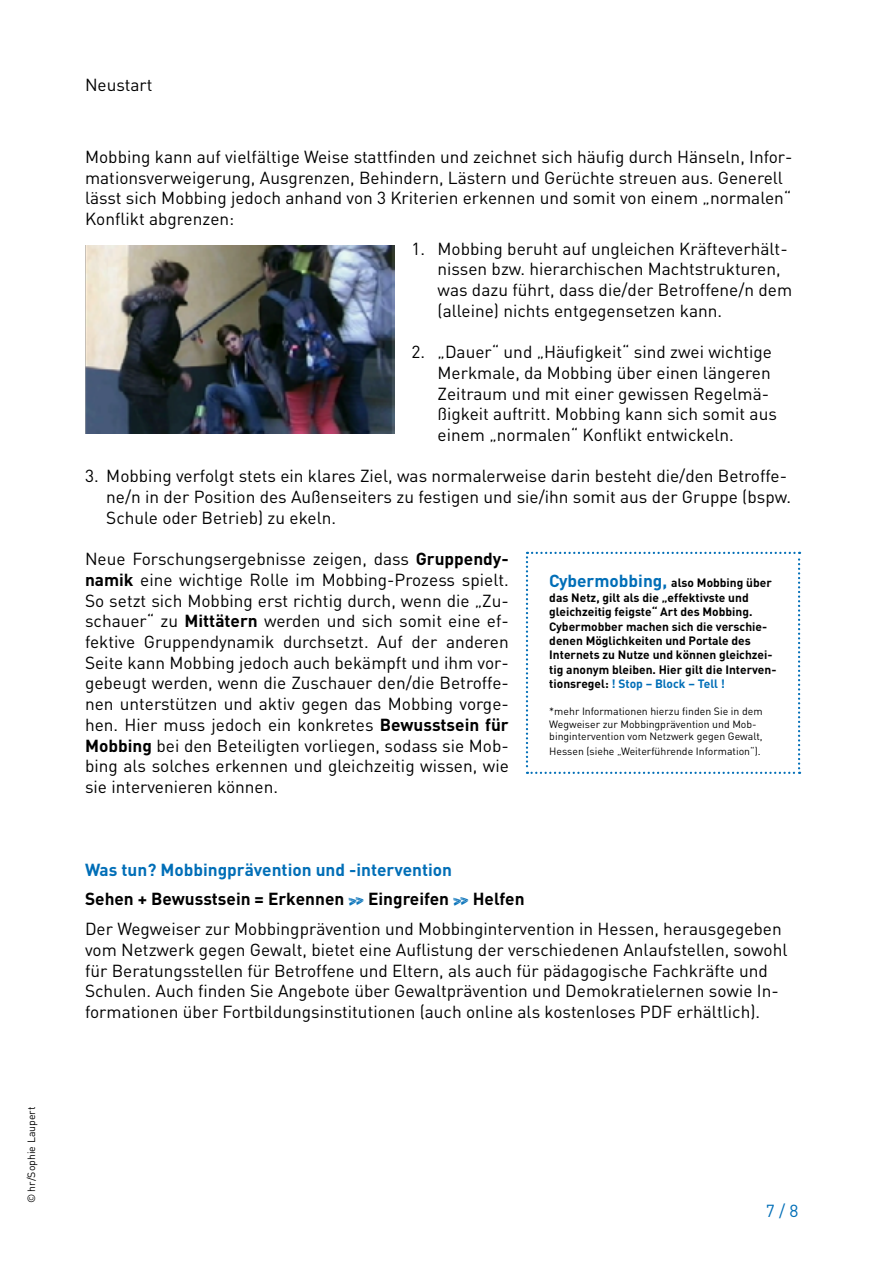
<style>
.page{position:relative;width:893px;height:1263px;background:#fff}
.page>*{position:absolute;margin:0;border:0;box-sizing:border-box;transform-origin:0 0}
.t1{font:17.25px/20.7px "DIN";color:#000}
.t2{font:17.25px "DIN";color:#006eb7}
.t3{font:700 12px/14.4px "DIN";color:#000}
.t4{font:10.5px/12.6px "DIN";color:#000}
.s1{font-weight:700}
.s2{font-size:17.25px;color:#006eb7}
.s3{color:#006eb7}
.s4{font-weight:700;color:#006eb7}
.s5{font-family:"KG Broken Vessels Sketch";color:#006eb7}
</style>
<div class="page">
<img style="left:85px;top:246px;width:309px;height:187px">
<svg style="left:526px;top:552px;width:274px;height:222px"></svg>
<p class="t4" style="left:25px;top:1203px;width:98px;rotate:-90deg">© hr/Sophie Laupert</p>
<p class="t1" style="left:85px;top:74px;width:69px">Neustart</p>
<p class="t1" style="left:85px;top:146px;width:709px">Mobbing kann auf vielfältige Weise stattfinden und zeichnet sich häufig durch Hänseln, Infor&shy;mationsverweigerung, Ausgrenzen, Behindern, Lästern und Gerüchte streuen aus. Generell lässt sich Mobbing jedoch anhand von 3 Kriterien erkennen und somit von einem „normalen“ Konflikt abgrenzen:</p>
<p class="t1" style="left:438px;top:238px;width:356px;text-indent:-26px">1. Mobbing beruht auf ungleichen Kräfteverhält&shy;nissen bzw. hierarchischen Machtstrukturen, was dazu führt, dass die/der Betroffene/n dem (alleine) nichts entgegensetzen kann.</p>
<p class="t1" style="left:438px;top:341px;width:341px;text-indent:-26px">2. „Dauer“ und „Häufigkeit“ sind zwei wichtige Merkmale, da Mobbing über einen längeren Zeitraum und mit einer gewissen Regelmä&shy;ßigkeit auftritt. Mobbing kann sich somit aus einem „normalen“ Konflikt entwickeln.</p>
<p class="t1" style="left:106px;top:465px;width:686px;text-indent:-21px">3. Mobbing verfolgt stets ein klares Ziel, was normalerweise darin besteht die/den Betroffe&shy;ne/n in der Position des Außenseiters zu festigen und sie/ihn somit aus der Gruppe (bspw.<br>Schule oder Betrieb) zu ekeln.</p>
<p class="t1" style="left:85px;top:548px;width:425px;text-align:justify">Neue Forschungsergebnisse zeigen, dass <span class="s1">Gruppendy&shy;namik</span> eine wichtige Rolle im Mobbing-Prozess spielt.<br>So setzt sich Mobbing erst richtig durch, wenn die „Zu&shy;schauer“ zu <span class="s1">Mittätern</span> werden und sich somit eine ef&shy;fektive Gruppendynamik durchsetzt. Auf der anderen Seite kann Mobbing jedoch auch bekämpft und ihm vor&shy;gebeugt werden, wenn die Zuschauer den/die Betroffe&shy;nen unterstützen und aktiv gegen das Mobbing vorge&shy;hen. Hier muss jedoch ein konkretes <span class="s1">Bewusstsein für Mobbing</span> bei den Beteiligten vorliegen, sodass sie Mob&shy;bing als solches erkennen und gleichzeitig wissen, wie sie intervenieren können.</p>
<p class="t3" style="left:549px;top:575px;width:229px"><span class="s2">Cybermobbing,</span> also Mobbing über das Netz, gilt als die „effektivste und gleichzeitig feigste“ Art des Mobbing.<br>Cybermobber machen sich die verschie&shy;denen Möglichkeiten und Portale des Internets zu Nutze und können gleichzei&shy;tig anonym bleiben. Hier gilt die Interven&shy;tionsregel: <span class="s3">! Stop – Block – Tell !</span></p>
<p class="t4" style="left:549px;top:705px;width:215px">*mehr Informationen hierzu finden Sie in dem<br>Wegweiser zur Mobbingprävention und Mob&shy;bingintervention vom Netzwerk gegen Gewalt,</p>
<p class="t4" style="left:549px;top:744px;width:213px">Hessen (siehe „Weiterführende Information“).</p>
<p class="t1" style="left:85px;top:854px;width:698px;line-height:29.7px"><span class="s4">Was tun? Mobbingprävention und -intervention<br></span><span class="s1">Sehen + Bewusstsein = Erkennen</span> <span class="s5">»</span> <span class="s1">Eingreifen</span> <span class="s5">»</span> <span class="s1">Helfen<br></span>Der Wegweiser zur Mobbingprävention und Mobbingintervention in Hessen, herausgegeben</p>
<p class="t1" style="left:85px;top:939px;width:704px">vom Netzwerk gegen Gewalt, bietet eine Auflistung der verschiedenen Anlaufstellen, sowohl für Beratungsstellen für Betroffene und Eltern, als auch für pädagogische Fachkräfte und Schulen. Auch finden Sie Angebote über Gewaltprävention und Demokratielernen sowie In&shy;formationen über Fortbildungsinstitutionen (auch online als kostenloses PDF erhältlich).</p>
<p class="t2" style="left:766px;top:1200px;width:34px">7 / 8</p>
</div>
